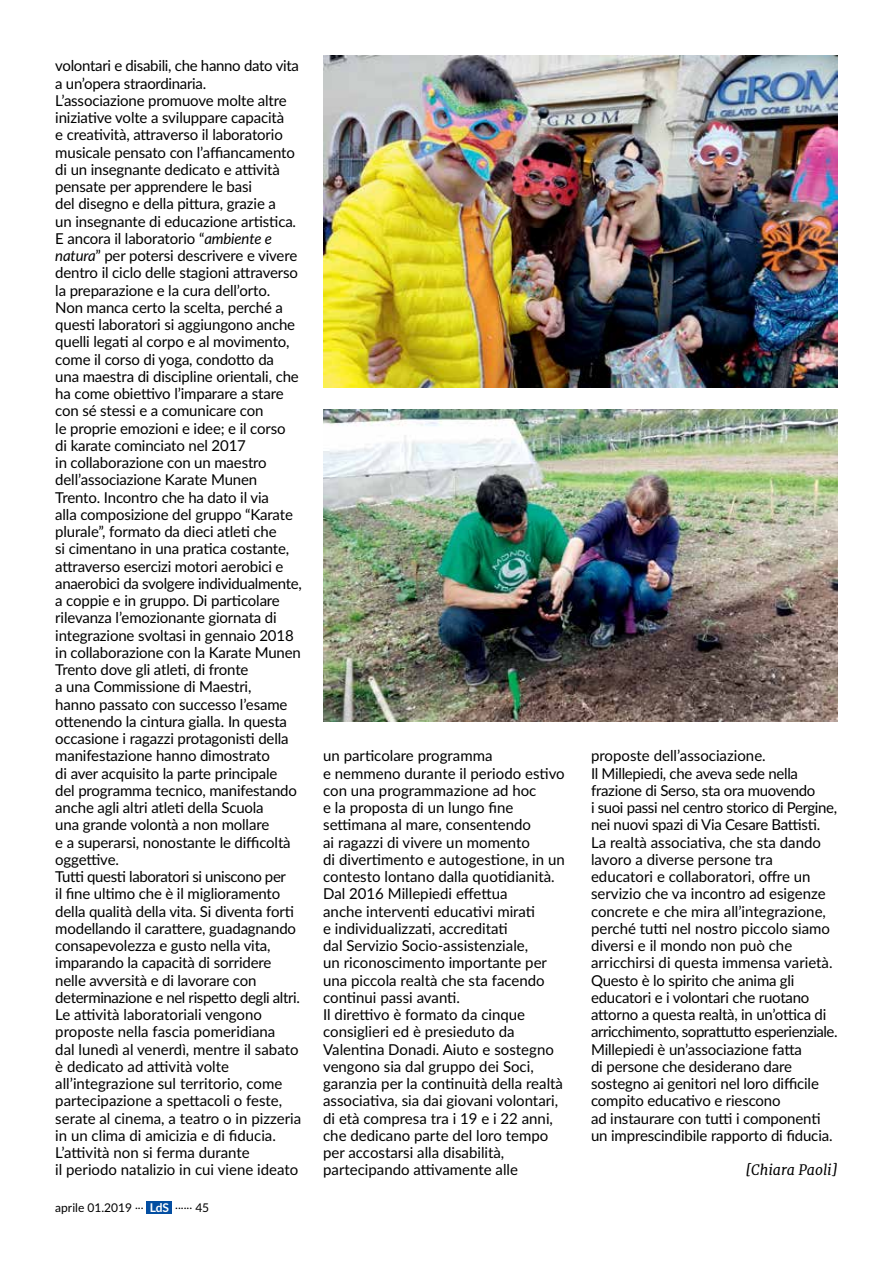
<style>
.page{position:relative;width:893px;height:1263px;background:#fff}
.page>*{position:absolute;margin:0;border:0;box-sizing:border-box;transform-origin:0 0}
.t1{font:15px/17.2px "Lato";letter-spacing:-.01em;color:#000}
.t2{font:italic 14.25px "Merriweather";color:#000}
.t3{font:12px "Lato";color:#000}
.s1{font-style:italic}
.s2{font-weight:700;color:#fff}
</style>
<div class="page">
<div style="left:147px;top:1201px;width:25px;height:12px;background:#034ea2"></div>
<img style="left:323px;top:55px;width:515px;height:333px">
<img style="left:323px;top:409px;width:515px;height:313px">
<p class="t1" style="left:55px;top:57px;width:248px">volontari e disabili, che hanno dato vita a un’opera straordinaria.<br>L’associazione promuove molte altre iniziative volte a sviluppare capacità<br>e creatività, attraverso il laboratorio musicale pensato con l’affiancamento di un insegnante dedicato e attività pensate per apprendere le basi<br>del disegno e della pittura, grazie a<br>un insegnante di educazione artistica.<br>E ancora il laboratorio “<span class="s1">ambiente e natura</span>” per potersi descrivere e vivere dentro il ciclo delle stagioni attraverso la preparazione e la cura dell’orto.<br>Non manca certo la scelta, perché a questi laboratori si aggiungono anche quelli legati al corpo e al movimento, come il corso di yoga, condotto da<br>una maestra di discipline orientali, che ha come obiettivo l’imparare a stare con sé stessi e a comunicare con<br>le proprie emozioni e idee; e il corso<br>di karate cominciato nel 2017<br>in collaborazione con un maestro dell’associazione Karate Munen Trento. Incontro che ha dato il via<br>alla composizione del gruppo “Karate plurale”, formato da dieci atleti che<br>si cimentano in una pratica costante, attraverso esercizi motori aerobici e anaerobici da svolgere individualmente, a coppie e in gruppo. Di particolare rilevanza l’emozionante giornata di integrazione svoltasi in gennaio 2018 in collaborazione con la Karate Munen Trento dove gli atleti, di fronte<br>a una Commissione di Maestri,<br>hanno passato con successo l’esame ottenendo la cintura gialla. In questa occasione i ragazzi protagonisti della manifestazione hanno dimostrato<br>di aver acquisito la parte principale<br>del programma tecnico, manifestando anche agli altri atleti della Scuola<br>una grande volontà a non mollare<br>e a superarsi, nonostante le difficoltà oggettive.<br>Tutti questi laboratori si uniscono per<br>il fine ultimo che è il miglioramento della qualità della vita. Si diventa forti modellando il carattere, guadagnando consapevolezza e gusto nella vita, imparando la capacità di sorridere nelle avversità e di lavorare con determinazione e nel rispetto degli altri.<br>Le attività laboratoriali vengono proposte nella fascia pomeridiana<br>dal lunedì al venerdì, mentre il sabato è dedicato ad attività volte all’integrazione sul territorio, come partecipazione a spettacoli o feste, serate al cinema, a teatro o in pizzeria in un clima di amicizia e di fiducia.<br>L’attività non si ferma durante<br>il periodo natalizio in cui viene ideato</p>
<p class="t3" style="left:55px;top:1199px;width:155px">aprile 01.2019 ... <span class="s2">LdS</span> ...... 45</p>
<p class="t1" style="left:323px;top:747px;width:243px">un particolare programma<br>e nemmeno durante il periodo estivo con una programmazione ad hoc<br>e la proposta di un lungo fine settimana al mare, consentendo<br>ai ragazzi di vivere un momento<br>di divertimento e autogestione, in un contesto lontano dalla quotidianità.<br>Dal 2016 Millepiedi effettua<br>anche interventi educativi mirati<br>e individualizzati, accreditati<br>dal Servizio Socio-assistenziale,<br>un riconoscimento importante per una piccola realtà che sta facendo continui passi avanti.<br>Il direttivo è formato da cinque consiglieri ed è presieduto da Valentina Donadi. Aiuto e sostegno vengono sia dal gruppo dei Soci, garanzia per la continuità della realtà associativa, sia dai giovani volontari, di età compresa tra i 19 e i 22 anni, che dedicano parte del loro tempo per accostarsi alla disabilità, partecipando attivamente alle</p>
<p class="t1" style="left:591px;top:747px;width:248px">proposte dell’associazione.<br>Il Millepiedi, che aveva sede nella frazione di Serso, sta ora muovendo<br>i suoi passi nel centro storico di Pergine, nei nuovi spazi di Via Cesare Battisti.<br>La realtà associativa, che sta dando lavoro a diverse persone tra educatori e collaboratori, offre un servizio che va incontro ad esigenze concrete e che mira all’integrazione, perché tutti nel nostro piccolo siamo diversi e il mondo non può che arricchirsi di questa immensa varietà.<br>Questo è lo spirito che anima gli educatori e i volontari che ruotano attorno a questa realtà, in un’ottica di arricchimento, soprattutto esperienziale.<br>Millepiedi è un’associazione fatta<br>di persone che desiderano dare sostegno ai genitori nel loro difficile compito educativo e riescono<br>ad instaurare con tutti i componenti un imprescindibile rapporto di fiducia.</p>
<p class="t2" style="left:745px;top:1161px;width:94px">[Chiara Paoli]</p>
</div>
